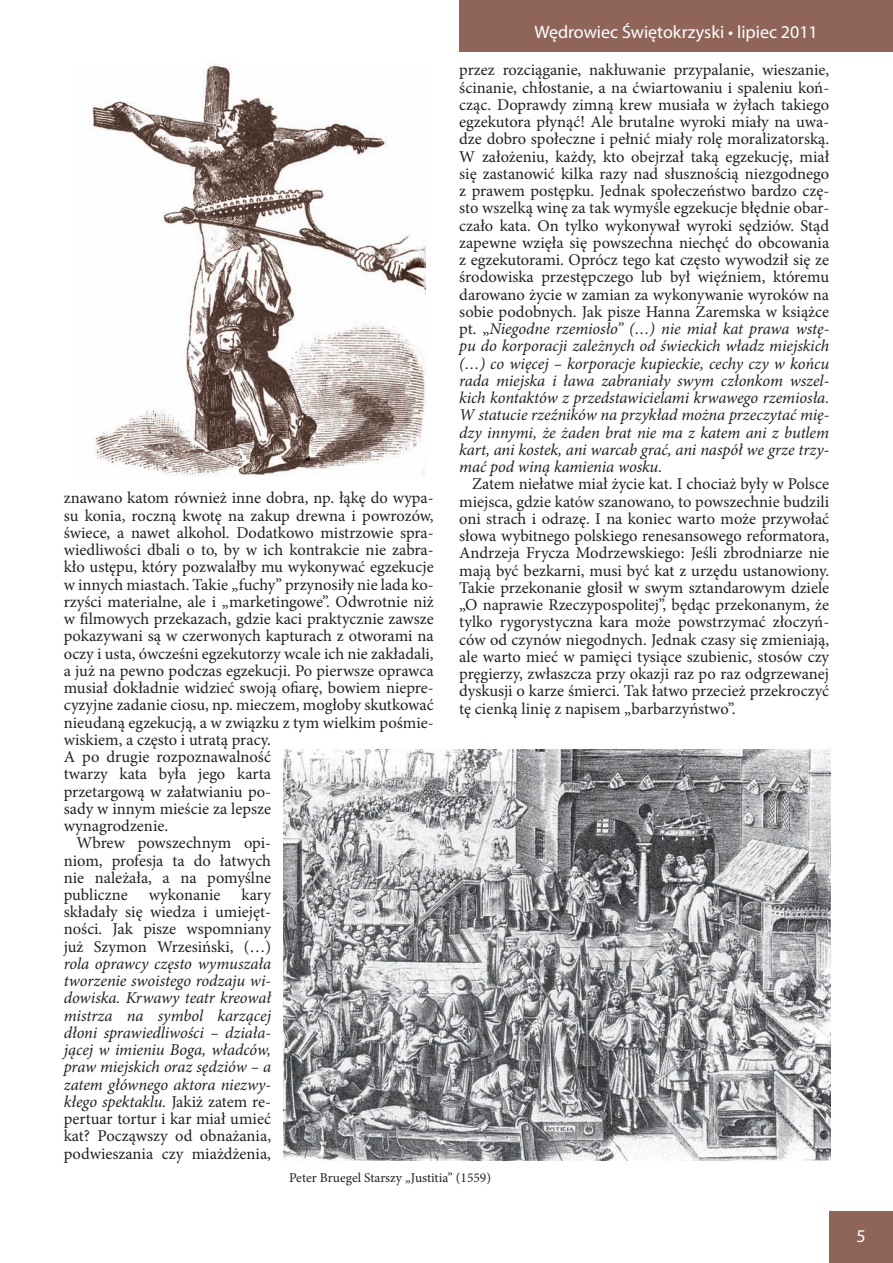
<style>
.page{position:relative;width:893px;height:1263px;background:#fff}
.page>*{position:absolute;margin:0;border:0;box-sizing:border-box;transform-origin:0 0}
.t1{font:18px "Myriad Pro";color:#fff}
.t2{font:16.5px/17.2px "Minion Pro";color:#231f20;text-align:justify}
.t3{font:italic 16.5px/17.2px "Minion Pro";letter-spacing:-.005em;color:#231f20;text-align:justify}
.t4{font:13.5px "Minion Pro";color:#231f20}
.s1{font-style:normal}
.s2{font-style:italic}
</style>
<div class="page">
<div style="left:459px;top:0;width:434px;height:51px;background:#906559"></div>
<div style="left:829px;top:1212px;width:64px;height:51px;background:#906559"></div>
<img style="left:92px;top:64px;width:334px;height:413px">
<img style="left:284px;top:749px;width:547px;height:411px">
<p class="t2" style="left:64px;top:490px;width:371px">znawano katom również inne dobra, np. łąkę do wypa-</p>
<p class="t2" style="left:64px;top:507px;width:371px">su konia, roczną kwotę na zakup drewna i powrozów,</p>
<p class="t2" style="left:64px;top:524px;width:371px">świece, a nawet alkohol. Dodatkowo mistrzowie spra-</p>
<p class="t2" style="left:64px;top:541px;width:371px">wiedliwości dbali o to, by w ich kontrakcie nie zabra-</p>
<p class="t2" style="left:64px;top:558px;width:371px">kło ustępu, który pozwalałby mu wykonywać egzekucje</p>
<p class="t2" style="left:64px;top:576px;width:371px">w innych miastach. Takie „fuchy” przynosiły nie lada ko-</p>
<p class="t2" style="left:64px;top:593px;width:371px">rzyści materialne, ale i „marketingowe”. Odwrotnie niż</p>
<p class="t2" style="left:64px;top:610px;width:371px">w filmowych przekazach, gdzie kaci praktycznie zawsze</p>
<p class="t2" style="left:64px;top:627px;width:371px">pokazywani są w czerwonych kapturach z otworami na</p>
<p class="t2" style="left:64px;top:645px;width:371px">oczy i usta, ówcześni egzekutorzy wcale ich nie zakładali,</p>
<p class="t2" style="left:64px;top:662px;width:371px">a już na pewno podczas egzekucji. Po pierwsze oprawca</p>
<p class="t2" style="left:64px;top:679px;width:371px">musiał dokładnie widzieć swoją ofiarę, bowiem niepre-</p>
<p class="t2" style="left:64px;top:696px;width:371px">cyzyjne zadanie ciosu, np. mieczem, mogłoby skutkować</p>
<p class="t2" style="left:64px;top:714px;width:371px">nieudaną egzekucją, a w związku z tym wielkim pośmie-</p>
<p class="t2" style="left:64px;top:731px;width:209px">wiskiem, a często i utratą pracy.</p>
<p class="t2" style="left:64px;top:748px;width:209px">A po drugie rozpoznawalność</p>
<p class="t2" style="left:64px;top:765px;width:209px">twarzy kata była jego karta</p>
<p class="t2" style="left:64px;top:783px;width:209px">przetargową w załatwianiu po-</p>
<p class="t2" style="left:64px;top:800px;width:209px">sady w innym mieście za lepsze</p>
<p class="t2" style="left:64px;top:817px;width:106px">wynagrodzenie.</p>
<p class="t2" style="left:77px;top:834px;width:196px">Wbrew powszechnym opi-</p>
<p class="t2" style="left:64px;top:852px;width:209px">niom, profesja ta do łatwych</p>
<p class="t2" style="left:64px;top:869px;width:209px">nie należała, a na pomyślne</p>
<p class="t2" style="left:64px;top:886px;width:65px">publiczne</p>
<p class="t2" style="left:149px;top:886px;width:73px">wykonanie</p>
<p class="t2" style="left:64px;top:886px;width:209px;text-indent:178px">kary składały się wiedza i umiejęt&shy;ności. Jak pisze wspomniany już Szymon Wrzesiński, (…)</p>
<p class="t3" style="left:64px;top:955px;width:209px">rola oprawcy często wymuszała tworzenie swoistego rodzaju wi&shy;dowiska. Krwawy teatr kreował mistrza na symbol karzącej dłoni sprawiedliwości – działa&shy;jącej w imieniu Boga, władców, praw miejskich oraz sędziów – a zatem głównego aktora niezwy&shy;kłego spektaklu. <span class="s1">Jakiż zatem re&shy;pertuar tortur i kar miał umieć kat? Począwszy od obnażania, podwieszania czy miażdżenia,</span></p>
<p class="t1" style="left:534px;top:21px;width:285px">Wędrowiec Świętokrzyski • lipiec 2011</p>
<p class="t2" style="left:459px;top:62px;width:371px">przez rozciąganie, nakłuwanie przypalanie, wieszanie, ścinanie, chłostanie, a na ćwiartowaniu i spaleniu koń&shy;cząc. Doprawdy zimną krew musiała w żyłach takiego egzekutora płynąć! Ale brutalne wyroki miały na uwa&shy;dze dobro społeczne i pełnić miały rolę moralizatorską.<br>W założeniu, każdy, kto obejrzał taką egzekucję, miał się zastanowić kilka razy nad słusznością niezgodnego z prawem postępku. Jednak społeczeństwo bardzo czę&shy;sto wszelką winę za tak wymyśle egzekucje błędnie obar&shy;czało kata. On tylko wykonywał wyroki sędziów. Stąd zapewne wzięła się powszechna niechęć do obcowania z egzekutorami. Oprócz tego kat często wywodził się ze środowiska przestępczego lub był więźniem, któremu darowano życie w zamian za wykonywanie wyroków na sobie podobnych. Jak pisze Hanna Zaremska w książce pt. „<span class="s2">Niegodne rzemiosło” (…) nie miał kat prawa wstę&shy;pu do korporacji zależnych od świeckich władz miejskich (…) co więcej – korporacje kupieckie, cechy czy w końcu rada miejska i ława zabraniały swym członkom wszel&shy;kich kontaktów z przedstawicielami krwawego rzemiosła.<br>W statucie rzeźników na przykład można przeczytać mię&shy;dzy innymi, że żaden brat nie ma z katem ani z butlem kart, ani kostek, ani warcab grać, ani naspół we grze trzy&shy;mać pod winą kamienia wosku.</span></p>
<p class="t2" style="left:459px;top:475px;width:371px;text-indent:13px">Zatem niełatwe miał życie kat. I chociaż były w Polsce miejsca, gdzie katów szanowano, to powszechnie budzili oni strach i odrazę. I na koniec warto może przywołać słowa wybitnego polskiego renesansowego reformatora, Andrzeja Frycza Modrzewskiego: Jeśli zbrodniarze nie mają być bezkarni, musi być kat z urzędu ustanowiony.<br>Takie przekonanie głosił w swym sztandarowym dziele „O naprawie Rzeczypospolitej”, będąc przekonanym, że tylko rygorystyczna kara może powstrzymać złoczyń&shy;ców od czynów niegodnych. Jednak czasy się zmieniają, ale warto mieć w pamięci tysiące szubienic, stosów czy pręgierzy, zwłaszcza przy okazji raz po raz odgrzewanej dyskusji o karze śmierci. Tak łatwo przecież przekroczyć tę cienką linię z napisem „barbarzyństwo”.</p>
<p class="t4" style="left:289px;top:1168px;width:203px">Peter Bruegel Starszy „Justitia” (1559)</p>
<p class="t1" style="left:856px;top:1225px;width:11px">5</p>
</div>
